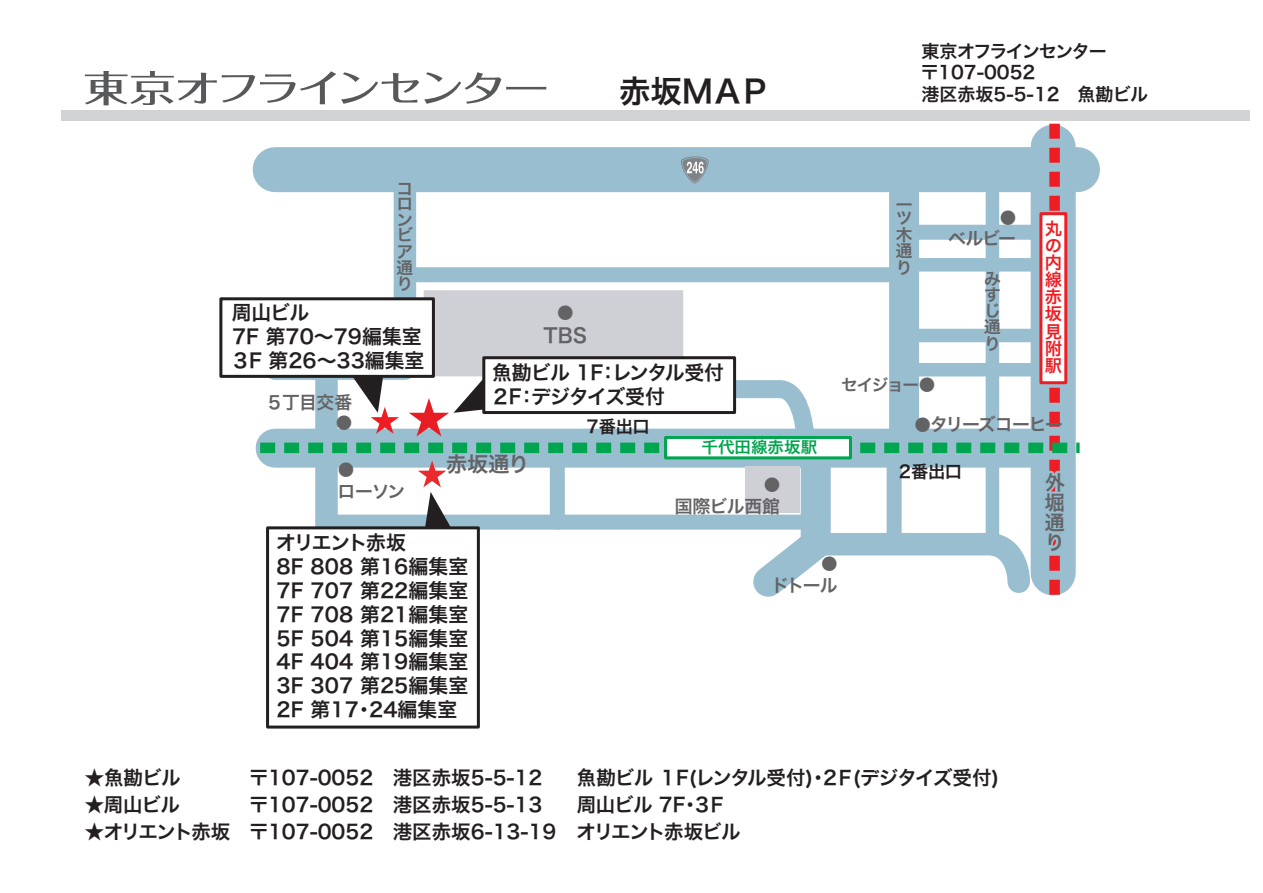
<style>
.page{position:relative;width:1263px;height:893px;background:#fff}
.page>*{position:absolute;margin:0;border:0;box-sizing:border-box;transform-origin:0 0}
.t1{font:31.5px "Hira Kaku Pro W6";letter-spacing:-.03em;color:#231f20}
.t2{font:21.15px "Hira Kaku Pro W6";color:#636366}
.t3{font:20.1px/20px "Hira Kaku Pro W6";color:#636366;text-align:justify}
.t4{font:19.95px/23.9px "Hira Kaku Pro W6";letter-spacing:.005em;color:#231f20}
.t5{font:19.95px/23.9px "Hira Kaku Pro W6";letter-spacing:-.045em;color:#231f20}
.t6{font:19.5px/27px "Hira Kaku Pro W6";color:#231f20}
.t7{font:19.5px/27px "Hira Kaku Pro W6";letter-spacing:-.05em;color:#231f20}
.t8{font:19.5px "Hira Kaku Pro W6";letter-spacing:-.09em;color:#231f20}
.t9{font:18px/21.6px "Hira Kaku Pro W6";color:#231f20}
.t10{font:17.85px "Hira Kaku Pro W6";letter-spacing:-.055em;color:#636366}
.t11{font:17.85px "Hira Kaku Pro W6";letter-spacing:-.08em;color:#636366}
.t12{font:17.25px/17.1px "Hira Kaku Pro W6";color:#ee1d23;text-align:justify}
.t13{font:17.25px "Hira Kaku Pro W6";letter-spacing:-.015em;color:#231f20}
.t14{font:16.65px/15.9px "Hira Kaku Pro W6";color:#636366;text-align:justify}
.t15{font:16.5px "Hira Kaku Pro W6";letter-spacing:-.07em;color:#636366}
.t16{font:15.9px "Hira Kaku Pro W6";color:#00a54f;scale:1.04 1}
.s1{font-size:16.5px}
</style>
<div class="page">
<svg style="left:85px;top:71px;width:461px;height:34px"></svg>
<div style="left:61px;top:110px;width:1188px;height:11px;background:#d1d2d4"></div>
<div style="left:266px;top:526px;width:214px;height:203px;background:#fff;border:3px solid #231f20"></div>
<svg style="left:253px;top:124px;width:826px;height:500px"></svg>
<div style="left:482px;top:356px;width:254px;height:58px;background:#fff;border:3px solid #231f20"></div>
<div style="left:219px;top:297px;width:216px;height:81px;background:#fff;border:3px solid #231f20"></div>
<p class="t14" style="left:396px;top:180px;width:18px;text-align:left">コロンビア通り</p>
<p class="t4" style="left:231px;top:300px;width:195px">周山ビル<br>7F 第70～79編集室<br>３F 第26～33編集室</p>
<p class="t10" style="left:266px;top:386px;width:88px">５丁目交番</p>
<p class="t15" style="left:336px;top:408px;width:18px">●</p>
<h1 class="t1" style="left:619px;top:63px;width:153px">赤坂ＭＡＰ</h1>
<p class="t15" style="left:557px;top:298px;width:18px">●</p>
<p class="t3" style="left:543px;top:324px;width:45px">TBS</p>
<p class="t5" style="left:490px;top:360px;width:235px">魚勘ビル 1F：レンタル受付<br>２F：デジタイズ受付</p>
<p class="t13" style="left:586px;top:411px;width:65px">7番出口</p>
<p class="t9" style="left:921px;top:39px;width:229px">東京オフラインセンター〒107-0052<br>港区赤坂5-5-12　魚勘ビル</p>
<p class="t14" style="left:896px;top:198px;width:17px;line-height:13px">一ツ</p>
<p class="t14" style="left:896px;top:225px;width:18px;line-height:16.6px">木通り</p>
<p class="t15" style="left:1000px;top:203px;width:18px">●</p>
<p class="t10" style="left:948px;top:223px;width:70px">ベルビー</p>
<p class="t14" style="left:984px;top:269px;width:18px;line-height:16.4px">みすじ通り</p>
<p class="t12" style="left:1045px;top:220px;width:19px">丸の内線赤坂見附駅</p>
<p class="t15" style="left:841px;top:370px;width:96px">セイジョー●</p>
<p class="t11" style="left:914px;top:408px;width:150px"><span class="s1">●</span>タリーズコーヒー</p>
<p class="t6" style="left:85px;top:763px;width:97px">★魚勘ビル</p>
<p class="t6" style="left:85px;top:790px;width:97px">★周山ビル</p>
<p class="t8" style="left:85px;top:814px;width:147px">★オリエント赤坂</p>
<p class="t15" style="left:338px;top:455px;width:18px">●</p>
<p class="t10" style="left:338px;top:475px;width:69px">ローソン</p>
<p class="t2" style="left:446px;top:445px;width:85px">赤坂通り</p>
<p class="t4" style="left:276px;top:530px;width:194px">オリエント赤坂<br>8F 808 第16編集室<br>7F 707 第22編集室<br>7F 708 第21編集室<br>5F 504 第15編集室<br>4F 404 第19編集室<br>3F 307 第25編集室<br>2F 第17・24編集室</p>
<p class="t6" style="left:249px;top:763px;width:308px">〒107-0052　港区赤坂5-5-12〒107-0052　港区赤坂5-5-13〒107-0052　港区赤坂6-13-19</p>
<p class="t16" style="left:701px;top:433px;width:113px">千代田線赤坂駅</p>
<p class="t15" style="left:764px;top:470px;width:18px">●</p>
<p class="t10" style="left:675px;top:490px;width:107px">国際ビル西館</p>
<p class="t15" style="left:821px;top:549px;width:18px">●</p>
<p class="t10" style="left:771px;top:569px;width:68px">ドトール</p>
<p class="t13" style="left:899px;top:456px;width:65px">2番出口</p>
<p class="t7" style="left:577px;top:763px;width:424px">魚勘ビル １F(レンタル受付)・2Ｆ(デジタイズ受付)周山ビル 7F・3Ｆ<br>オリエント赤坂ビル</p>
<p class="t3" style="left:1045px;top:472px;width:21px">外堀通り</p>
</div>
